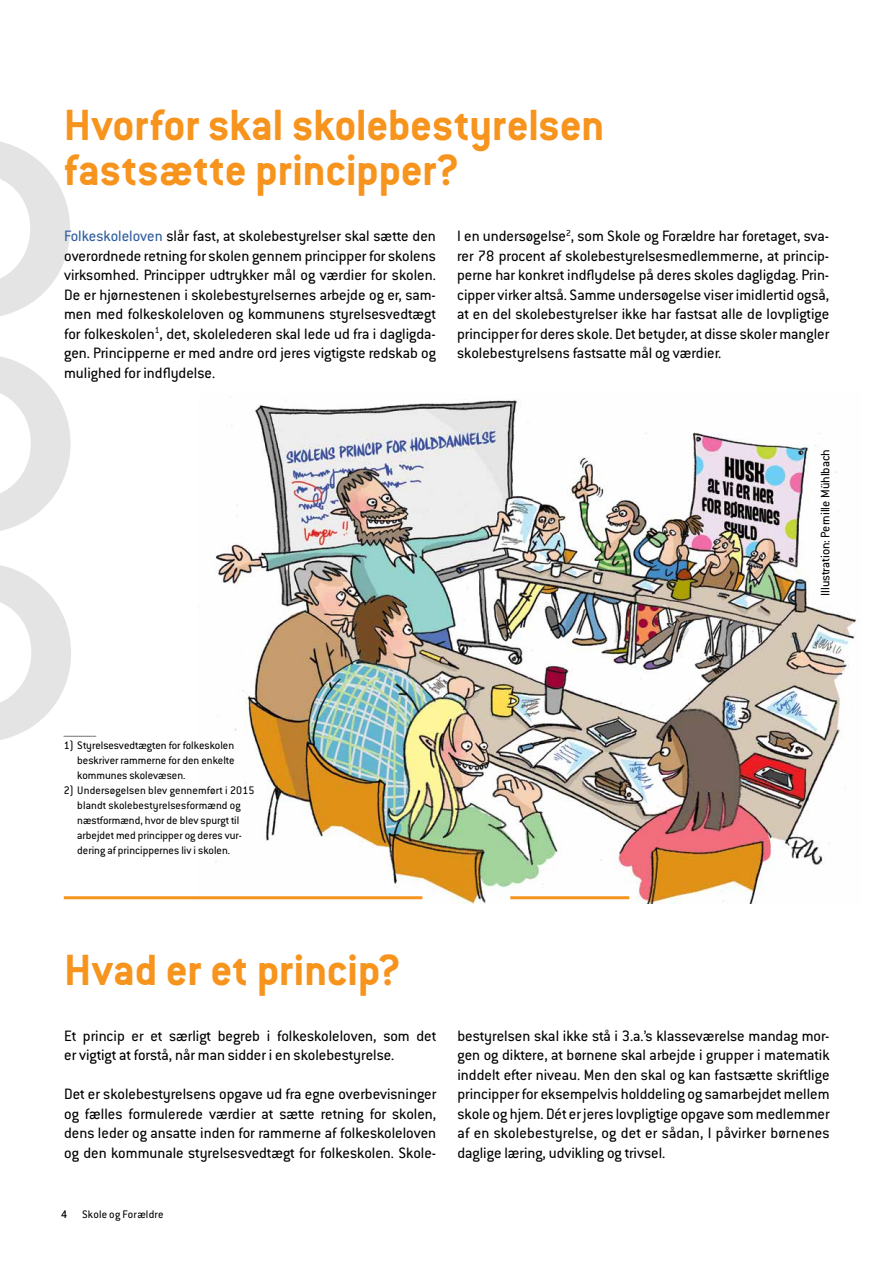
<style>
.page{position:relative;width:893px;height:1263px;background:#fff}
.page>*{position:absolute;margin:0;border:0;box-sizing:border-box;transform-origin:0 0}
.t1{font:700 48px/45px "Conduit ITC Std";letter-spacing:-.01em;color:#f7941e}
.t2{font:16.5px/19.5px "Conduit ITC Std";color:#000;text-align:justify}
.t3{font:13.5px "Conduit ITC Std";color:#000}
.t4{font:12px/15px "Conduit ITC Std";color:#000;text-align:justify}
.t5{font:10.5px "Conduit ITC Std";color:#000}
.s1{color:#2e5c9e}
.s2{font-weight:500}
</style>
<div class="page">
<img style="left:199px;top:398px;width:658px;height:505px">
<svg style="left:0;top:142px;width:70px;height:174px"></svg>
<svg style="left:0;top:356px;width:71px;height:175px"></svg>
<svg style="left:0;top:565px;width:71px;height:175px"></svg>
<hr style="left:64px;top:896px;width:358px;height:3px;background:#f7941e">
<hr style="left:510px;top:896px;width:119px;height:3px;background:#f7941e">
<h1 class="t1" style="left:64px;top:102px;width:542px">Hvorfor skal skolebestyrelsen fastsætte principper?</h1>
<p class="t2" style="left:457px;top:226px;width:374px">I en undersøgelse<sup>2</sup>, som Skole og Forældre har foretaget, sva&shy;rer 78 procent af skolebestyrelsesmedlemmerne, at princip&shy;perne har konkret indflydelse på deres skoles dagligdag. Prin&shy;cipper virker altså. Samme undersøgelse viser imidlertid også, at en del skolebestyrelser ikke har fastsat alle de lovpligtige principper for deres skole. Det betyder, at disse skoler mangler skolebestyrelsens fastsatte mål og værdier.</p>
<p class="t2" style="left:64px;top:226px;width:373px"><span class="s1">Folkeskoleloven</span> slår fast, at skolebestyrelser skal sætte den overordnede retning for skolen gennem principper for skolens virksomhed. Principper udtrykker mål og værdier for skolen.<br>De er hjørnestenen i skolebestyrelsernes arbejde og er, sam&shy;men med folkeskoleloven og kommunens styrelsesvedtægt for folkeskolen<sup>1</sup>, det, skolelederen skal lede ud fra i dagligda&shy;gen. Principperne er med andre ord jeres vigtigste redskab og mulighed for indflydelse.</p>
<p class="t3" style="left:818px;top:596px;width:149px;rotate:-90deg">Illustration: Pernille Mühlbach</p>
<p class="t5" style="left:64px;top:725px;width:34px">________________</p>
<p class="t4" style="left:77px;top:738px;width:159px;text-indent:-14px">1) Styrelsesvedtægten for folkeskolen beskriver rammerne for den enkelte kommunes skolevæsen.</p>
<p class="t4" style="left:77px;top:783px;width:179px;text-align:left;text-indent:-14px">2) Undersøgelsen blev gennemført i 2015 blandt skolebestyrelsesformænd og næstformænd, hvor de blev spurgt til arbejdet med principper og deres vur&shy;dering af princippernes liv i skolen.</p>
<h1 class="t1" style="left:64px;top:947px;width:338px">Hvad er et princip?</h1>
<p class="t2" style="left:64px;top:1026px;width:374px">Et princip er et særligt begreb i folkeskoleloven, som det er vigtigt at forstå, når man sidder i en skolebestyrelse.</p>
<p class="t2" style="left:64px;top:1084px;width:374px">Det er skolebestyrelsens opgave ud fra egne overbevisninger og fælles formulerede værdier at sætte retning for skolen, dens leder og ansatte inden for rammerne af folkeskoleloven og den kommunale styrelsesvedtægt for folkeskolen. Skole-</p>
<p class="t4" style="left:61px;top:1207px;width:104px"><span class="s2">4</span> Skole og Forældre</p>
<p class="t2" style="left:457px;top:1026px;width:374px">bestyrelsen skal ikke stå i 3.a.’s klasseværelse mandag mor&shy;gen og diktere, at børnene skal arbejde i grupper i matematik inddelt efter niveau. Men den skal og kan fastsætte skriftlige principper for eksempelvis holddeling og samarbejdet mellem skole og hjem. Dét er jeres lovpligtige opgave som medlemmer af en skolebestyrelse, og det er sådan, I påvirker børnenes daglige læring, udvikling og trivsel.</p>
</div>
